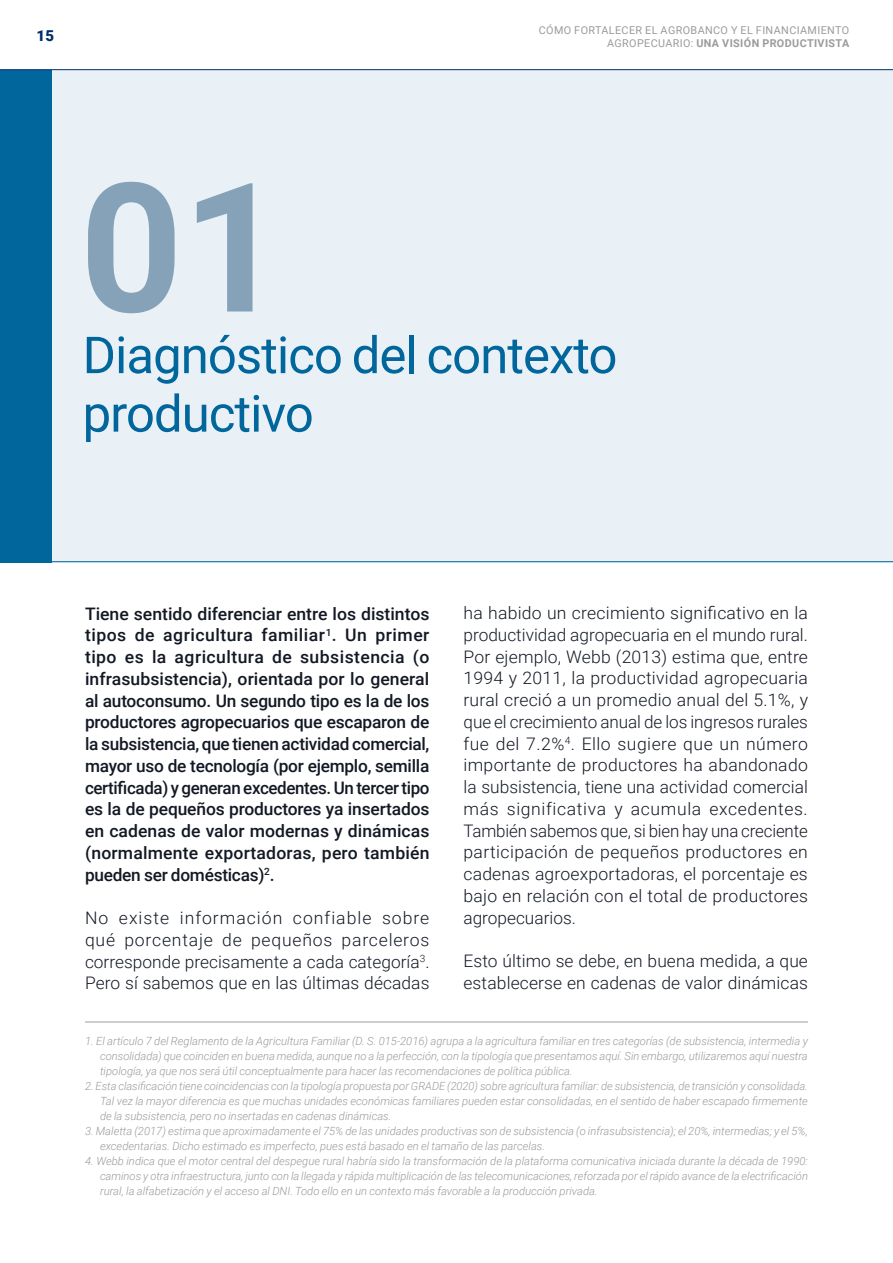
<style>
.page{position:relative;width:893px;height:1263px;background:#fff}
.page>*{position:absolute;margin:0;border:0;box-sizing:border-box;transform-origin:0 0}
.t1{font:700 180px "Roboto";color:#85a2b9}
.t2{font:51px/58.5px "Roboto";letter-spacing:-.02em;color:#00669c}
.t3{font:300 17.25px/21.8px "Roboto";letter-spacing:.005em;color:#131924;text-align:justify}
.t4{font:500 17.25px/21.8px "Roboto";letter-spacing:.01em;color:#131924;text-align:justify}
.t5{font:900 15px "Roboto";color:#002f68}
.t6{font:italic 300 11.25px/15px "Roboto";color:#9b9b9b;text-align:justify}
.t7{font:10.8px/13.5px "Roboto";letter-spacing:.035em;color:#9b9b9b;text-align:right}
.s1{font-weight:700}
</style>
<div class="page">
<div style="left:0;top:70px;width:893px;height:493px;background:#e9f1f7"></div>
<hr style="left:85px;top:1021px;width:723px;height:1px;background:#9b9b9b">
<div style="left:0;top:70px;width:51px;height:492px;background:#00669c"></div>
<hr style="left:0;top:561px;width:893px;height:1px;background:#00669c">
<hr style="left:0;top:69px;width:893px;height:1px;background:#002f68">
<h3 class="t5" style="left:36px;top:26px;width:19px">15</h3>
<p class="t7" style="left:539px;top:23px;width:312px">CÓMO FORTALECER EL AGROBANCO Y EL FINANCIAMIENTO<br>AGROPECUARIO: <span class="s1">UNA VISIÓN PRODUCTIVISTA</span></p>
<h1 class="t1" style="left:80px;top:121px;width:207px">01</h1>
<h2 class="t2" style="left:83px;top:324px;width:536px">Diagnóstico del contexto productivo</h2>
<p class="t4" style="left:85px;top:602px;width:346px">Tiene sentido diferenciar entre los distintos tipos de agricultura familiar<sup>1</sup>. Un primer tipo es la agricultura de subsistencia (o infrasubsistencia), orientada por lo general al autoconsumo. Un segundo tipo es la de los productores agropecuarios que escaparon de la subsistencia, que tienen actividad comercial, mayor uso de tecnología (por ejemplo, semilla certificada) y generan excedentes. Un tercer tipo es la de pequeños productores ya insertados en cadenas de valor modernas y dinámicas (normalmente exportadoras, pero también pueden ser domésticas)<sup>2</sup>.</p>
<h3 class="t3" style="left:85px;top:906px;width:346px">No existe información confiable sobre qué porcentaje de pequeños parceleros corresponde precisamente a cada categoría<sup>3</sup>.<br>Pero sí sabemos que en las últimas décadas</h3>
<p class="t3" style="left:463px;top:601px;width:346px">ha habido un crecimiento significativo en la productividad agropecuaria en el mundo rural.<br>Por ejemplo, Webb (2013) estima que, entre 1994 y 2011, la productividad agropecuaria rural creció a un promedio anual del 5.1%, y que el crecimiento anual de los ingresos rurales fue del 7.2%<sup>4</sup>. Ello sugiere que un número importante de productores ha abandonado la subsistencia, tiene una actividad comercial más significativa y acumula excedentes.<br>También sabemos que, si bien hay una creciente participación de pequeños productores en cadenas agroexportadoras, el porcentaje es bajo en relación con el total de productores agropecuarios.</p>
<h3 class="t3" style="left:463px;top:949px;width:346px">Esto último se debe, en buena medida, a que establecerse en cadenas de valor dinámicas</h3>
<p class="t6" style="left:100px;top:1033px;width:709px;text-indent:-15px">1. El artículo 7 del Reglamento de la Agricultura Familiar (D. S. 015-2016) agrupa a la agricultura familiar en tres categorías (de subsistencia, intermedia y consolidada) que coinciden en buena medida, aunque no a la perfección, con la tipología que presentamos aquí. Sin embargo, utilizaremos aquí nuestra tipología, ya que nos será útil conceptualmente para hacer las recomendaciones de política pública.</p>
<p class="t6" style="left:100px;top:1078px;width:709px;text-indent:-15px">2. Esta clasificación tiene coincidencias con la tipología propuesta por GRADE (2020) sobre agricultura familiar: de subsistencia, de transición y consolidada.<br>Tal vez la mayor diferencia es que muchas unidades económicas familiares pueden estar consolidadas, en el sentido de haber escapado firmemente de la subsistencia, pero no insertadas en cadenas dinámicas.</p>
<p class="t6" style="left:100px;top:1123px;width:709px;text-indent:-15px">3. Maletta (2017) estima que aproximadamente el 75% de las unidades productivas son de subsistencia (o infrasubsistencia); el 20%, intermedias; y el 5%, excedentarias. Dicho estimado es imperfecto, pues está basado en el tamaño de las parcelas.</p>
<p class="t6" style="left:100px;top:1153px;width:709px;text-indent:-15px">4. Webb indica que el motor central del despegue rural habría sido la transformación de la plataforma comunicativa iniciada durante la década de 1990: caminos y otra infraestructura, junto con la llegada y rápida multiplicación de las telecomunicaciones, reforzada por el rápido avance de la electrificación rural, la alfabetización y el acceso al DNI. Todo ello en un contexto más favorable a la producción privada.</p>
</div>
